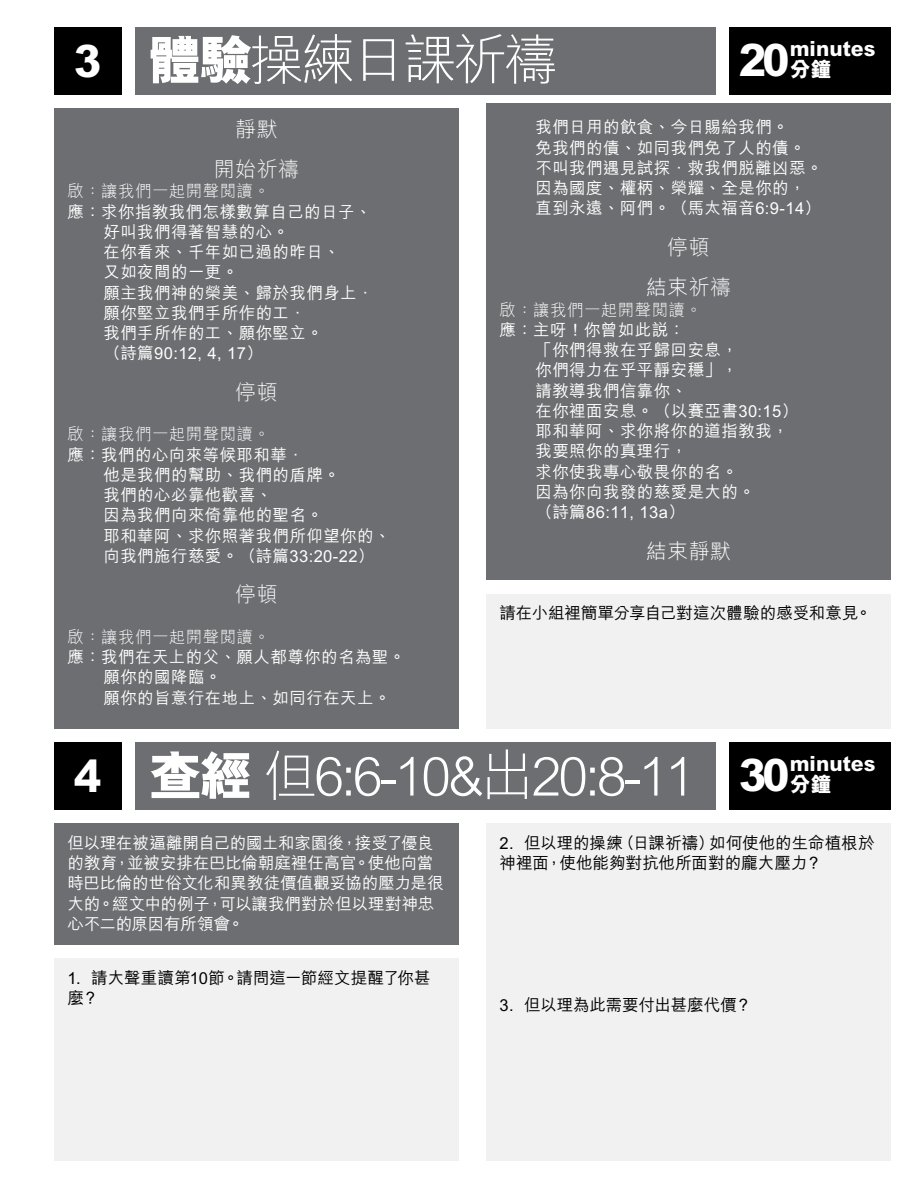
<style>
.page{position:relative;width:918px;height:1188px;background:#fff}
.page>*{position:absolute;margin:0;border:0;box-sizing:border-box;transform-origin:0 0}
.t1{font:300 54px "M Hei";letter-spacing:-.06em;color:#fff}
.t2{font:800 45px "M Hei";color:#fff}
.t3{font:300 21px/40.5px "M Hei";letter-spacing:.025em;color:#fff;text-align:center}
.t4{font:800 21px "M Hei";color:#fff}
.t5{font:500 16.5px/20.2px "M Hei";letter-spacing:.025em;color:#fff}
.t6{font:500 16.5px/20.2px "M Hei";color:#000}
.t7{font:500 16.5px/20.2px "M Hei";letter-spacing:-.005em;color:#fff}
.t8{font:300 16.5px "M Hei";letter-spacing:.025em;color:#fff}
.s1{font-weight:800}
.s2{font-size:21px}
</style>
<div class="page">
<div style="left:54px;top:824px;width:405px;height:121px;background:#6d6e71"></div>
<div style="left:54px;top:108px;width:405px;height:621px;background:#6d6e71"></div>
<div style="left:486px;top:104px;width:405px;height:476px;background:#6d6e71"></div>
<div style="left:729px;top:27px;width:162px;height:67px;background:#000"></div>
<div style="left:135px;top:27px;width:581px;height:67px;background:#6d6e71"></div>
<div style="left:54px;top:27px;width:68px;height:67px;background:#000"></div>
<div style="left:486px;top:594px;width:405px;height:135px;background:#f1f1f2"></div>
<div style="left:729px;top:742px;width:162px;height:68px;background:#000"></div>
<div style="left:135px;top:742px;width:581px;height:68px;background:#6d6e71"></div>
<div style="left:54px;top:742px;width:68px;height:68px;background:#000"></div>
<div style="left:486px;top:824px;width:405px;height:337px;background:#f1f1f2"></div>
<div style="left:54px;top:958px;width:405px;height:203px;background:#f1f1f2"></div>
<h1 class="t1" style="left:148px;top:32px;width:411px"><span class="s1">體驗</span>操練日課祈禱</h1>
<p class="t4" style="left:790px;top:37px;width:87px">minutes</p>
<h2 class="t2" style="left:74px;top:36px;width:29px">3</h2>
<h2 class="t2" style="left:739px;top:35px;width:94px">20<span class="s2">分鐘</span></h2>
<p class="t3" style="left:214px;top:109px;width:87px">靜默<br>開始祈禱</p>
<p class="t8" style="left:68px;top:182px;width:204px">啟：讓我們一起開聲閱讀。</p>
<p class="t5" style="left:104px;top:202px;width:272px;text-indent:-36px">應：求你指教我們怎樣數算自己的日子、好叫我們得著智慧的心。<br>在你看來、千年如已過的昨日、<br>又如夜間的一更。<br>願主我們神的榮美、歸於我們身上．願你堅立我們手所作的工．<br>我們手所作的工、願你堅立。<br>（詩篇90:12, 4, 17）</p>
<p class="t3" style="left:235px;top:373px;width:44px">停頓</p>
<p class="t8" style="left:68px;top:425px;width:204px">啟：讓我們一起開聲閱讀。</p>
<p class="t5" style="left:104px;top:445px;width:289px;text-indent:-36px">應：我們的心向來等候耶和華．<br>他是我們的幫助、我們的盾牌。<br>我們的心必靠他歡喜、<br>因為我們向來倚靠他的聖名。<br>耶和華阿、求你照著我們所仰望你的、向我們施行慈愛。（詩篇33:20-22）</p>
<p class="t3" style="left:235px;top:575px;width:44px">停頓</p>
<p class="t8" style="left:68px;top:628px;width:204px">啟：讓我們一起開聲閱讀。</p>
<p class="t5" style="left:104px;top:647px;width:303px;text-indent:-36px">應：我們在天上的父、願人都尊你的名為聖。願你的國降臨。<br>願你的旨意行在地上、如同行在天上。</p>
<p class="t5" style="left:536px;top:118px;width:289px">我們日用的飲食、今日賜給我們。<br>免我們的債、如同我們免了人的債。不叫我們遇見試探．救我們脫離凶惡。因為國度、權柄、榮耀、全是你的，直到永遠、阿們。（馬太福音6:9-14）</p>
<p class="t3" style="left:646px;top:228px;width:87px">停頓<br>結束祈禱</p>
<p class="t8" style="left:500px;top:301px;width:204px">啟：讓我們一起開聲閱讀。</p>
<p class="t5" style="left:536px;top:320px;width:264px;text-indent:-36px">應：主呀！你曾如此說：<br>「你們得救在乎歸回安息，<br>你們得力在乎平靜安穩」，<br>請教導我們信靠你、<br>在你裡面安息。（以賽亞書30:15）耶和華阿、求你將你的道指教我，我要照你的真理行，<br>求你使我專心敬畏你的名。<br>因為你向我發的慈愛是大的。<br>（詩篇86:11, 13a）</p>
<p class="t3" style="left:646px;top:531px;width:87px">結束靜默</p>
<p class="t6" style="left:500px;top:604px;width:374px">請在小組裡簡單分享自己對這次體驗的感受和意見。</p>
<h1 class="t1" style="left:148px;top:747px;width:548px"><span class="s1">查經</span> 但6:6-10&amp;出20:8-11</h1>
<p class="t4" style="left:790px;top:752px;width:87px">minutes</p>
<h2 class="t2" style="left:74px;top:752px;width:29px">4</h2>
<h2 class="t2" style="left:739px;top:751px;width:94px">30<span class="s2">分鐘</span></h2>
<p class="t7" style="left:68px;top:833px;width:378px">但以理在被逼離開自己的國土和家園後，接受了優良的教育，並被安排在巴比倫朝庭裡任高官。使他向當時巴比倫的世俗文化和異教徒價值觀妥協的壓力是很大的。經文中的例子，可以讓我們對於但以理對神忠心不二的原因有所領會。</p>
<p class="t6" style="left:68px;top:968px;width:365px">1. 請大聲重讀第10節。請問這一節經文提醒了你甚麼？</p>
<p class="t6" style="left:500px;top:833px;width:377px">2. 但以理的操練（日課祈禱）如何使他的生命植根於神裡面，使他能夠對抗他所面對的龐大壓力？</p>
<p class="t6" style="left:500px;top:995px;width:254px">3. 但以理為此需要付出甚麼代價？</p>
</div>
